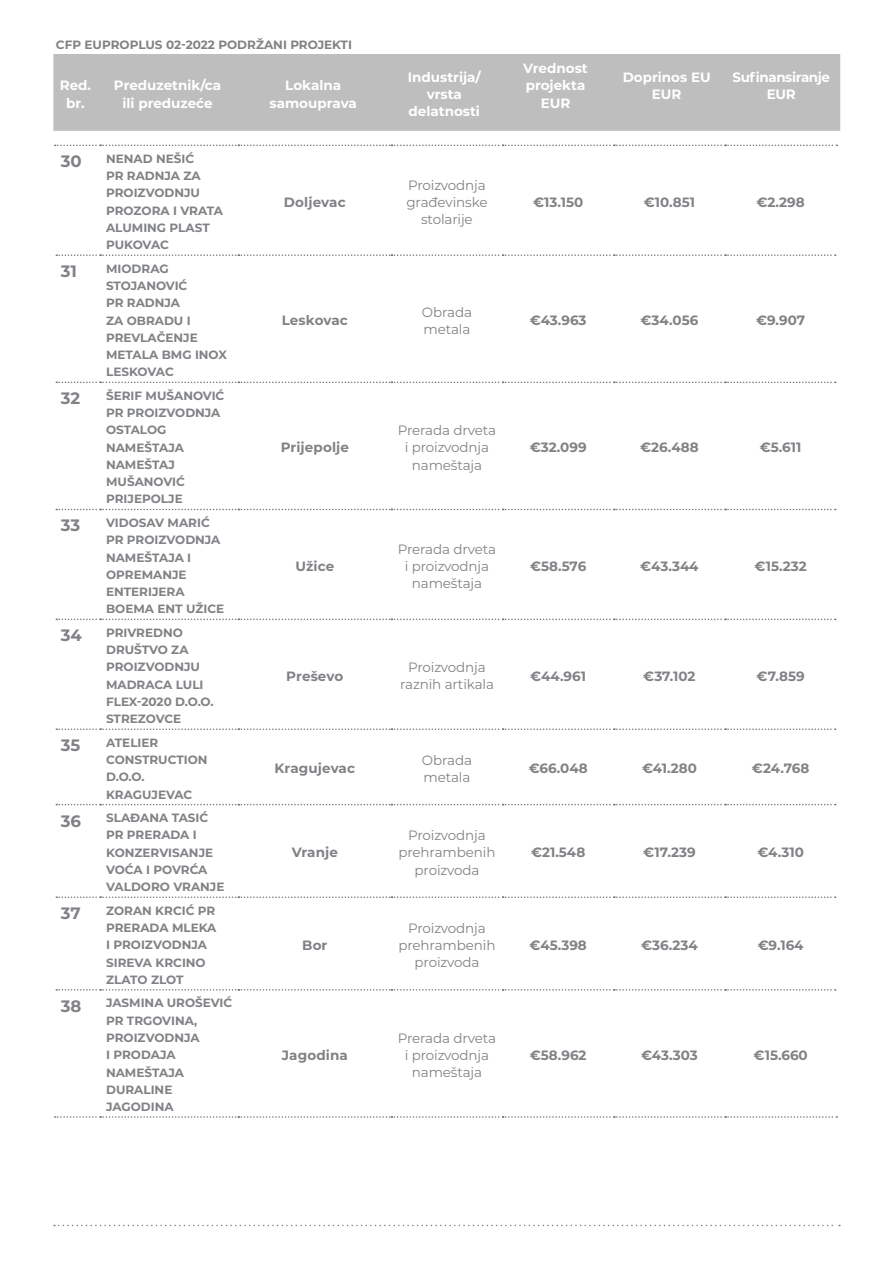
<style>
.page{position:relative;width:893px;height:1263px;background:#fff}
.page>*{position:absolute;margin:0;border:0;box-sizing:border-box;transform-origin:0 0}
.t1{font:700 16.5px "Montserrat";color:#808285}
.text_normalni{font:13.5px/17.2px "Montserrat";letter-spacing:-.01em;color:#808285;text-align:center}
.ime_firme{font:700 13.5px "Montserrat";color:#808285}
.t2{font:700 13.5px/17.2px "Montserrat";color:#fff;text-align:center}
.text_normalni-2{font:700 13.5px "Montserrat";letter-spacing:.01em;color:#808285}
.t3{font:700 13.5px/17.2px "Montserrat";letter-spacing:-.03em;color:#fff;text-align:center}
.ime_firme-2{font:700 12px/17.2px "Montserrat";color:#808285}
.t4{font:700 12px "Montserrat";color:#828283}
</style>
<div class="page">
<svg style="left:54px;top:1225px;width:786px;height:1px"></svg>
<div style="left:53px;top:54px;width:787px;height:77px;background:#bfbebe"></div>
<svg style="left:55px;top:145px;width:782px;height:1px"></svg>
<svg style="left:56px;top:254px;width:780px;height:2px"></svg>
<svg style="left:56px;top:382px;width:780px;height:1px"></svg>
<svg style="left:56px;top:509px;width:780px;height:1px"></svg>
<svg style="left:56px;top:619px;width:780px;height:1px"></svg>
<svg style="left:56px;top:728px;width:780px;height:2px"></svg>
<svg style="left:56px;top:804px;width:780px;height:1px"></svg>
<svg style="left:56px;top:896px;width:780px;height:2px"></svg>
<svg style="left:56px;top:989px;width:780px;height:1px"></svg>
<svg style="left:55px;top:1116px;width:782px;height:2px"></svg>
<p class="t4" style="left:56px;top:36px;width:297px">CFP EUPROPLUS 02-2022 PODRŽANI PROJEKTI</p>
<p class="t2" style="left:60px;top:76px;width:33px">Red. br.</p>
<p class="t2" style="left:114px;top:76px;width:109px">Preduzetnik/ca ili preduzeće</p>
<p class="t2" style="left:270px;top:76px;width:89px">Lokalna samouprava</p>
<p class="t2" style="left:408px;top:68px;width:75px">Industrija/ vrsta delatnosti</p>
<p class="t2" style="left:523px;top:59px;width:66px">Vrednost projekta<br>EUR</p>
<p class="t2" style="left:623px;top:68px;width:90px">Doprinos EU<br>EUR</p>
<p class="t3" style="left:732px;top:68px;width:99px">Sufinansiranje<br>EUR</p>
<p class="t1" style="left:61px;top:150px;width:22px">30</p>
<p class="ime_firme-2" style="left:106px;top:149px;width:118px">NENAD NEŠIĆ<br>PR RADNJA ZA<br>PROIZVODNJU<br>PROZORA I VRATA<br>ALUMING PLAST<br>PUKOVAC</p>
<p class="text_normalni" style="left:406px;top:176px;width:83px">Proizvodnja građevinske stolarije</p>
<p class="text_normalni-2" style="left:284px;top:192px;width:63px">Doljevac</p>
<p class="ime_firme" style="left:533px;top:192px;width:52px">€13.150</p>
<p class="ime_firme" style="left:644px;top:192px;width:53px">€10.851</p>
<p class="ime_firme" style="left:756px;top:192px;width:50px">€2.298</p>
<p class="t1" style="left:61px;top:259px;width:18px">31</p>
<p class="ime_firme-2" style="left:106px;top:259px;width:122px">MIODRAG<br>STOJANOVIĆ<br>PR RADNJA<br>ZA OBRADU I<br>PREVLAČENJE<br>METALA BMG INOX<br>LESKOVAC</p>
<p class="t1" style="left:61px;top:387px;width:21px">32</p>
<p class="ime_firme-2" style="left:106px;top:386px;width:120px">ŠERIF MUŠANOVIĆ<br>PR PROIZVODNJA<br>OSTALOG<br>NAMEŠTAJA<br>NAMEŠTAJ<br>MUŠANOVIĆ<br>PRIJEPOLJE</p>
<p class="t1" style="left:61px;top:514px;width:21px">33</p>
<p class="ime_firme-2" style="left:106px;top:514px;width:120px">VIDOSAV MARIĆ<br>PR PROIZVODNJA<br>NAMEŠTAJA I<br>OPREMANJE<br>ENTERIJERA<br>BOEMA ENT UŽICE</p>
<p class="t1" style="left:61px;top:623px;width:23px">34</p>
<p class="ime_firme-2" style="left:106px;top:623px;width:109px">PRIVREDNO<br>DRUŠTVO ZA<br>PROIZVODNJU<br>MADRACA LULI<br>FLEX-2020 D.O.O.<br>STREZOVCE</p>
<p class="t1" style="left:61px;top:733px;width:21px">35</p>
<p class="ime_firme-2" style="left:106px;top:733px;width:103px">ATELIER<br>CONSTRUCTION<br>D.O.O.<br>KRAGUJEVAC</p>
<p class="t1" style="left:61px;top:809px;width:22px">36</p>
<p class="ime_firme-2" style="left:106px;top:809px;width:120px">SLAĐANA TASIĆ<br>PR PRERADA I<br>KONZERVISANJE<br>VOĆA I POVRĆA<br>VALDORO VRANJE</p>
<p class="t1" style="left:61px;top:901px;width:21px">37</p>
<p class="ime_firme-2" style="left:106px;top:901px;width:112px">ZORAN KRCIĆ PR<br>PRERADA MLEKA<br>I PROIZVODNJA<br>SIREVA KRCINO<br>ZLATO ZLOT</p>
<p class="t1" style="left:61px;top:994px;width:22px">38</p>
<p class="ime_firme-2" style="left:106px;top:994px;width:128px">JASMINA UROŠEVIĆ<br>PR TRGOVINA,<br>PROIZVODNJA<br>I PRODAJA<br>NAMEŠTAJA<br>DURALINE<br>JAGODINA</p>
<p class="text_normalni-2" style="left:282px;top:311px;width:68px">Leskovac</p>
<p class="text_normalni" style="left:422px;top:303px;width:52px;text-align:left">Obrada metala</p>
<p class="ime_firme" style="left:530px;top:311px;width:58px">€43.963</p>
<p class="ime_firme" style="left:640px;top:311px;width:59px">€34.056</p>
<p class="ime_firme" style="left:756px;top:311px;width:50px">€9.907</p>
<p class="text_normalni-2" style="left:281px;top:438px;width:70px">Prijepolje</p>
<p class="text_normalni-2" style="left:295px;top:556px;width:40px">Užice</p>
<p class="text_normalni" style="left:398px;top:421px;width:100px">Prerada drveta i proizvodnja nameštaja</p>
<p class="text_normalni" style="left:398px;top:540px;width:100px">Prerada drveta i proizvodnja nameštaja</p>
<p class="ime_firme" style="left:530px;top:438px;width:58px">€32.099</p>
<p class="ime_firme" style="left:640px;top:438px;width:60px">€26.488</p>
<p class="ime_firme" style="left:760px;top:438px;width:43px">€5.611</p>
<p class="ime_firme" style="left:530px;top:556px;width:58px">€58.576</p>
<p class="ime_firme" style="left:640px;top:556px;width:60px">€43.344</p>
<p class="ime_firme" style="left:755px;top:556px;width:54px">€15.232</p>
<p class="text_normalni-2" style="left:286px;top:666px;width:59px">Preševo</p>
<p class="text_normalni" style="left:400px;top:658px;width:95px">Proizvodnja raznih artikala</p>
<p class="ime_firme" style="left:530px;top:666px;width:57px">€44.961</p>
<p class="ime_firme" style="left:643px;top:666px;width:54px">€37.102</p>
<p class="ime_firme" style="left:757px;top:666px;width:49px">€7.859</p>
<p class="text_normalni-2" style="left:274px;top:759px;width:82px">Kragujevac</p>
<p class="text_normalni" style="left:422px;top:751px;width:52px;text-align:left">Obrada metala</p>
<p class="ime_firme" style="left:529px;top:759px;width:61px">€66.048</p>
<p class="ime_firme" style="left:642px;top:759px;width:56px">€41.280</p>
<p class="ime_firme" style="left:752px;top:759px;width:59px">€24.768</p>
<p class="text_normalni-2" style="left:292px;top:843px;width:48px">Vranje</p>
<p class="text_normalni" style="left:398px;top:826px;width:98px">Proizvodnja prehrambenih proizvoda</p>
<p class="ime_firme" style="left:531px;top:843px;width:56px">€21.548</p>
<p class="ime_firme" style="left:643px;top:843px;width:54px">€17.239</p>
<p class="ime_firme" style="left:757px;top:843px;width:48px">€4.310</p>
<p class="text_normalni-2" style="left:302px;top:935px;width:27px">Bor</p>
<p class="text_normalni" style="left:398px;top:919px;width:98px">Proizvodnja prehrambenih proizvoda</p>
<p class="ime_firme" style="left:529px;top:935px;width:59px">€45.398</p>
<p class="ime_firme" style="left:641px;top:935px;width:58px">€36.234</p>
<p class="ime_firme" style="left:758px;top:935px;width:47px">€9.164</p>
<p class="text_normalni-2" style="left:282px;top:1045px;width:68px">Jagodina</p>
<p class="text_normalni" style="left:398px;top:1029px;width:100px">Prerada drveta i proizvodnja nameštaja</p>
<p class="ime_firme" style="left:530px;top:1045px;width:58px">€58.962</p>
<p class="ime_firme" style="left:641px;top:1045px;width:58px">€43.303</p>
<p class="ime_firme" style="left:753px;top:1045px;width:56px">€15.660</p>
</div>
